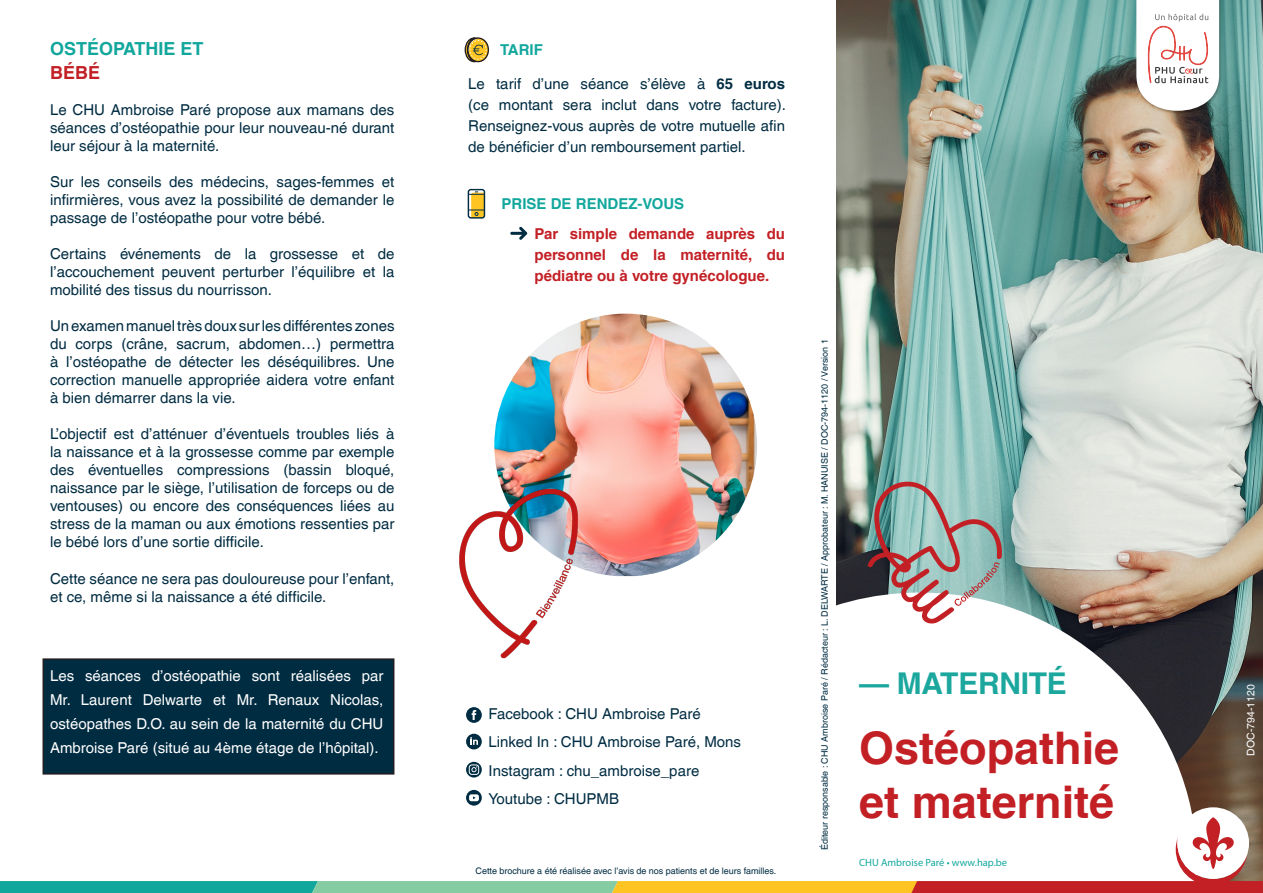
<style>
.page{position:relative;width:1263px;height:893px;background:#fff}
.page>*{position:absolute;margin:0;border:0;box-sizing:border-box;transform-origin:0 0}
.t1{font:700 45px "Helvetica LT Com";color:#c32025}
.t2{font:700 30px "Helvetica LT Com";letter-spacing:-.01em;color:#1ca79e}
.t3{font:700 18px/24px "Helvetica LT Com";color:#12a79d}
.t4{font:15px/18px "Helvetica LT Com";color:#002c42;text-align:justify}
.t5{font:15px/24px "Helvetica LT Com";color:#fff;text-align:justify}
.t6{font:700 15px/21px "Helvetica LT Com";color:#c32025;text-align:justify}
.t7{font:700 15px "Helvetica LT Com";color:#12a79d}
.t8{font:10.5px "Myriad Pro";color:#12a79d}
.t9{font:10.5px "Helvetica LT Com";color:#fff}
.t10{font:9px "Helvetica LT Com";color:#002c42}
.s1{color:#c32025}
.s2{font-weight:700}
</style>
<div class="page">
<img style="left:837px;top:0;width:426px;height:817px">
<svg style="left:466px;top:707px;width:16px;height:16px"></svg>
<svg style="left:472px;top:710px;width:4px;height:10px"></svg>
<svg style="left:466px;top:790px;width:16px;height:16px"></svg>
<svg style="left:469px;top:794px;width:10px;height:7px"></svg>
<svg style="left:466px;top:762px;width:16px;height:15px"></svg>
<svg style="left:469px;top:764px;width:10px;height:11px"></svg>
<div style="left:466px;top:734px;width:16px;height:15px;background:#002c42;border-radius:50%"></div>
<svg style="left:470px;top:737px;width:8px;height:8px"></svg>
<svg style="left:836px;top:593px;width:361px;height:224px"></svg>
<svg style="left:867px;top:480px;width:136px;height:145px"></svg>
<img style="left:1134px;top:0;width:89px;height:115px">
<svg style="left:1136px;top:0;width:83px;height:111px"></svg>
<div style="left:1177px;top:807px;width:72px;height:72px;background:#fff;border-radius:50%"></div>
<svg style="left:0;top:817px;width:1263px;height:76px"></svg>
<svg style="left:467px;top:188px;width:19px;height:31px"></svg>
<svg style="left:464px;top:37px;width:25px;height:26px"></svg>
<div style="left:467px;top:37px;width:22px;height:25px;border:1px solid #231f20;border-radius:50%"></div>
<svg style="left:510px;top:227px;width:17px;height:13px"></svg>
<img style="left:494px;top:314px;width:263px;height:262px;border-radius:129px">
<img style="left:459px;top:464px;width:174px;height:195px">
<div style="left:43px;top:659px;width:351px;height:115px;background:#002c42"></div>
<div style="left:43px;top:658px;width:351px;height:117px;border:2px solid #231f20"></div>
<p class="t3" style="left:50px;top:37px;width:155px">OSTÉOPATHIE ET<br><span class="s1">BÉBÉ</span></p>
<p class="t4" style="left:50px;top:101px;width:346px">Le CHU Ambroise Paré propose aux mamans des séances d’ostéopathie pour leur nouveau-né durant leur séjour à la maternité.</p>
<p class="t4" style="left:50px;top:173px;width:346px">Sur les conseils des médecins, sages-femmes et infirmières, vous avez la possibilité de demander le passage de l’ostéopathe pour votre bébé.</p>
<p class="t4" style="left:50px;top:245px;width:346px">Certains événements de la grossesse et de l’accouchement peuvent perturber l’équilibre et la mobilité des tissus du nourrisson.</p>
<p class="t4" style="left:50px;top:317px;width:346px">Un examen manuel très doux sur les différentes zones du corps (crâne, sacrum, abdomen…) permettra à l’ostéopathe de détecter les déséquilibres. Une correction manuelle appropriée aidera votre enfant à bien démarrer dans la vie.</p>
<p class="t4" style="left:50px;top:425px;width:346px">L’objectif est d’atténuer d’éventuels troubles liés à la naissance et à la grossesse comme par exemple des éventuelles compressions (bassin bloqué, naissance par le siège, l’utilisation de forceps ou de ventouses) ou encore des conséquences liées au stress de la maman ou aux émotions ressenties par le bébé lors d’une sortie difficile.</p>
<p class="t4" style="left:50px;top:569px;width:346px">Cette séance ne sera pas douloureuse pour l’enfant, et ce, même si la naissance a été difficile.</p>
<p class="t5" style="left:50px;top:664px;width:335px">Les séances d’ostéopathie sont réalisées par Mr. Laurent Delwarte et Mr. Renaux Nicolas, ostéopathes D.O. au sein de la maternité du CHU Ambroise Paré (situé au 4ème étage de l’hôpital).</p>
<p class="t7" style="left:500px;top:40px;width:44px">TARIF</p>
<p class="t4" style="left:468px;top:73px;width:319px;line-height:21px">Le tarif d’une séance s’élève à <span class="s2">65 euros </span>(ce montant sera inclut dans votre facture).<br>Renseignez-vous auprès de votre mutuelle afin de bénéficier d’un remboursement partiel.</p>
<p class="t7" style="left:502px;top:194px;width:184px">PRISE DE RENDEZ-VOUS</p>
<p class="t6" style="left:534px;top:223px;width:252px">Par simple demande auprès du personnel de la maternité, du pédiatre ou à votre gynécologue.</p>
<p class="t4" style="left:489px;top:704px;width:214px">Facebook : CHU Ambroise Paré</p>
<p class="t4" style="left:489px;top:733px;width:254px">Linked In : CHU Ambroise Paré, Mons</p>
<p class="t4" style="left:489px;top:761px;width:212px">Instagram : chu_ambroise_pare</p>
<p class="t4" style="left:489px;top:790px;width:132px">Youtube : CHUPMB</p>
<p class="t10" style="left:476px;top:865px;width:302px">Cette brochure a été réalisée avec l’avis de nos patients et de leurs familles.</p>
<p class="t10" style="left:819px;top:850px;width:513px;rotate:-90deg">Éditeur responsable : CHU Ambroise Paré / Rédacteur : L. DELWARTE / Approbateur : M. HANUISE / DOC-794-1120 / Version 1</p>
<p class="t2" style="left:859px;top:665px;width:209px">— MATERNITÉ</p>
<p class="t1" style="left:859px;top:720px;width:262px">Ostéopathie</p>
<p class="t1" style="left:859px;top:774px;width:257px">et maternité</p>
<p class="t8" style="left:859px;top:856px;width:149px">CHU Ambroise Paré • www.hap.be</p>
<p class="t9" style="left:1245px;top:756px;width:73px;rotate:-90deg">DOC-794-1120</p>
</div>
